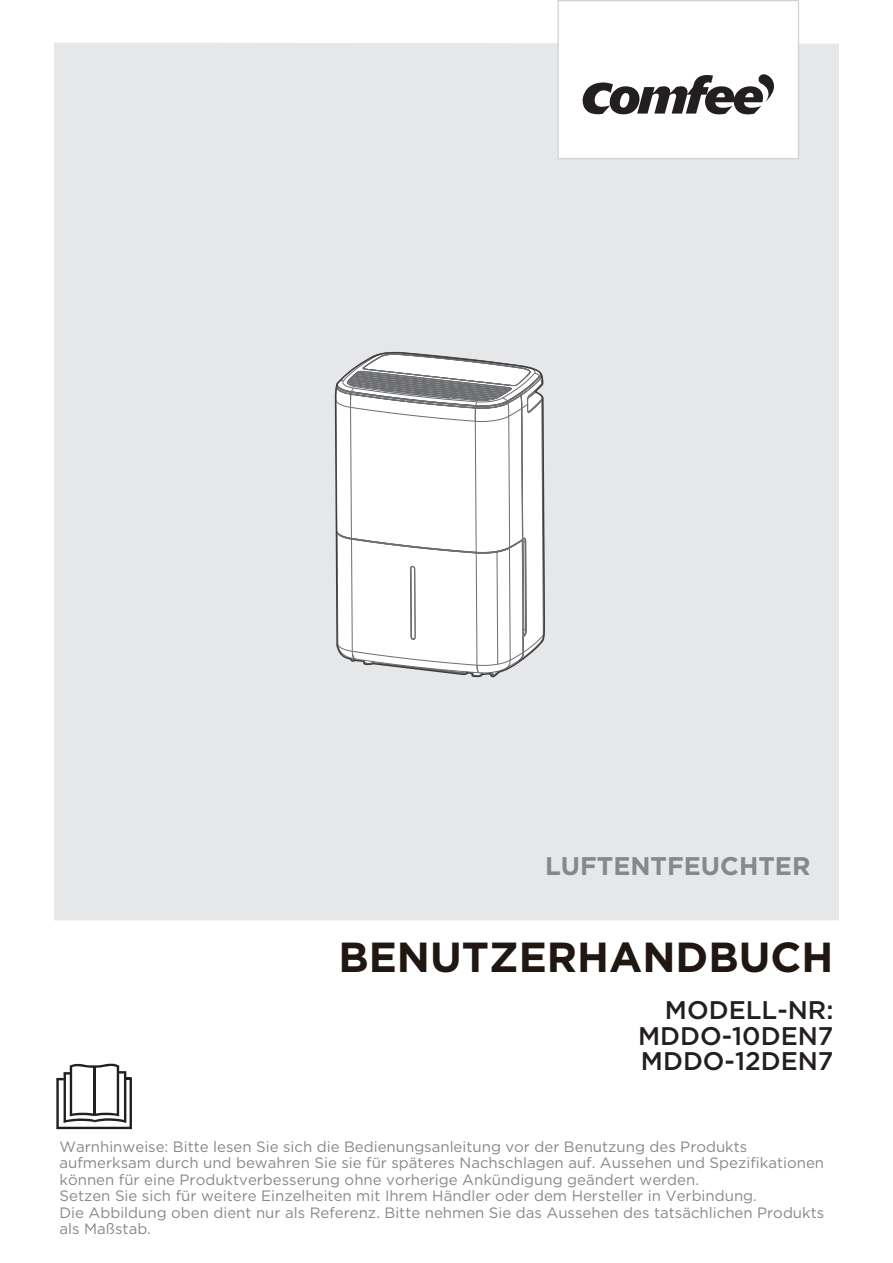
<style>
.page{position:relative;width:893px;height:1263px;background:#fff}
.page>*{position:absolute;margin:0;border:0;box-sizing:border-box;transform-origin:0 0}
.t1{font:700 42px "Gotham";color:#201612}
.t2{font:500 25.5px/25.5px "Gotham";color:#231f20;text-align:justify}
.t3{font:700 25.5px "Gotham";color:#86888b}
.t4{font:15px/16.5px "Gotham";color:#86888b}
</style>
<div class="page">
<div style="left:54px;top:43px;width:785px;height:877px;background:#e6e7e9"></div>
<div style="left:558px;top:1px;width:240px;height:158px;background:#fff"></div>
<div style="left:557px;top:0;width:242px;height:159px;border:1px solid #d1d2d4"></div>
<div style="left:812px;top:893px;width:27px;height:27px;background:#e6e7e9"></div>
<svg style="left:56px;top:1064px;width:76px;height:65px"></svg>
<svg style="left:334px;top:351px;width:213px;height:406px"></svg>
<svg style="left:582px;top:74px;width:192px;height:40px"></svg>
<h2 class="t3" style="left:545px;top:852px;width:267px">LUFTENTFEUCHTER</h2>
<h1 class="t1" style="left:338px;top:934px;width:496px">BENUTZERHANDBUCH</h1>
<h2 class="t2" style="left:638px;top:997px;width:197px;text-indent:27px">MODELL-NR:<br>MDDO-10DEN7<br>MDDO-12DEN7</h2>
<p class="t4" style="left:60px;top:1138px;width:766px">Warnhinweise: Bitte lesen Sie sich die Bedienungsanleitung vor der Benutzung des Produkts aufmerksam durch und bewahren Sie sie für späteres Nachschlagen auf. Aussehen und Spezifikationen können für eine Produktverbesserung ohne vorherige Ankündigung geändert werden.<br>Setzen Sie sich für weitere Einzelheiten mit Ihrem Händler oder dem Hersteller in Verbindung.<br>Die Abbildung oben dient nur als Referenz. Bitte nehmen Sie das Aussehen des tatsächlichen Produkts als Maßstab.</p>
</div>
